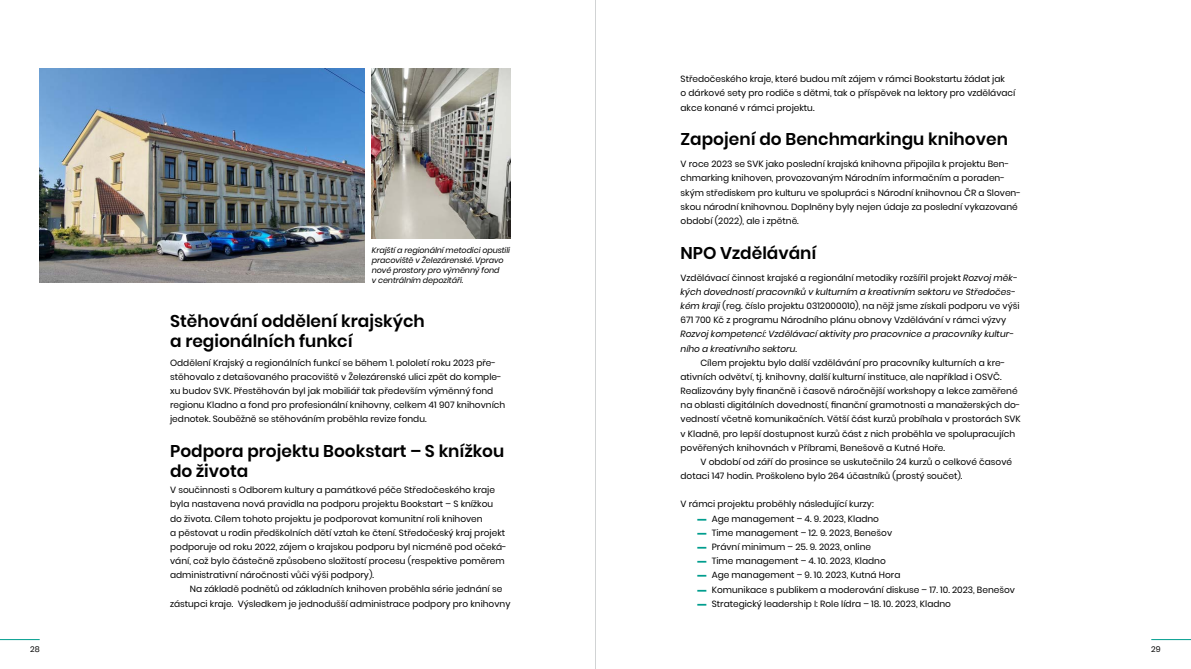
<style>
.page{position:relative;width:1191px;height:669px;background:#fff}
.page>*{position:absolute;margin:0;border:0;box-sizing:border-box;transform-origin:0 0}
.t1{font:600 17px/20.4px "Poppins";color:#000}
.t2{font:9px/14.2px "Poppins";color:#000}
.t3{font:italic 9px/14.2px "Poppins";color:#000}
.t4{font:italic 8px/10px "Poppins";letter-spacing:-.01em;color:#000}
.t5{font:8px "Poppins";color:#000}
.s1{font-style:italic}
.s2{font-style:normal}
.s3{font-family:"Arial";color:#009d8e}
</style>
<div class="page">
<hr style="left:0;top:639px;width:40px;height:1px;background:#009d8e">
<hr style="left:1151px;top:639px;width:40px;height:1px;background:#009d8e">
<img style="left:40px;top:68px;width:324px;height:215px">
<img style="left:371px;top:68px;width:139px;height:170px">
<hr style="left:595px;top:0;width:1px;height:669px;background:#d1d3d4">
<p class="t4" style="left:372px;top:245px;width:140px">Krajští a regionální metodici opustili pracoviště v Železárenské. Vpravo nové prostory pro výměnný fond<br>v centrálním depozitáři.</p>
<h1 class="t1" style="left:170px;top:311px;width:256px">Stěhování oddělení krajských a regionálních funkcí</h1>
<p class="t2" style="left:170px;top:355px;width:337px">Oddělení Krajský a regionálních funkcí se během 1. pololetí roku 2023 pře&shy;stěhovalo z detašovaného pracoviště v Železárenské ulici zpět do komple&shy;xu budov SVK. Přestěhován byl jak mobiliář tak především výměnný fond regionu Kladno a fond pro profesionální knihovny, celkem 41 907 knihovních jednotek. Souběžně se stěhováním proběhla revize fondu.</p>
<h1 class="t1" style="left:170px;top:441px;width:336px">Podpora projektu Bookstart – S knížkou do života</h1>
<p class="t2" style="left:170px;top:483px;width:338px">V součinnosti s Odborem kultury a památkové péče Středočeského kraje byla nastavena nová pravidla na podporu projektu Bookstart – S knížkou do života. Cílem tohoto projektu je podporovat komunitní roli knihoven<br>a pěstovat u rodin předškolních dětí vztah ke čtení. Středočeský kraj projekt podporuje od roku 2022, zájem o krajskou podporu byl nicméně pod očeká&shy;vání, což bylo částečně způsobeno složitostí procesu (respektive poměrem administrativní náročnosti vůči výši podpory).</p>
<p class="t2" style="left:170px;top:582px;width:342px;text-indent:20px">Na základě podnětů od základních knihoven proběhla série jednání se zástupci kraje. Výsledkem je jednodušší administrace podpory pro knihovny</p>
<p class="t2" style="left:680px;top:72px;width:336px">Středočeského kraje, které budou mít zájem v rámci Bookstartu žádat jak<br>o dárkové sety pro rodiče s dětmi, tak o příspěvek na lektory pro vzdělávací akce konané v rámci projektu.</p>
<h1 class="t1" style="left:680px;top:129px;width:329px">Zapojení do Benchmarkingu knihoven</h1>
<p class="t2" style="left:680px;top:157px;width:342px">V roce 2023 se SVK jako poslední krajská knihovna připojila k projektu Ben&shy;chmarking knihoven, provozovaným Národním informačním a poraden&shy;ským střediskem pro kulturu ve spolupráci s Národní knihovnou ČR a Sloven&shy;skou národní knihovnou. Doplněny byly nejen údaje za poslední vykazované období (2022), ale i zpětně.</p>
<h1 class="t1" style="left:680px;top:242px;width:138px">NPO Vzdělávání</h1>
<p class="t2" style="left:680px;top:270px;width:340px">Vzdělávací činnost krajské a regionální metodiky rozšířil projekt <span class="s1">Rozvoj měk&shy;kých dovedností pracovníků v kulturním a kreativním sektoru ve Středočes&shy;kém kraji</span> (reg. číslo projektu 0312000010), na nějž jsme získali podporu ve výši 671 700 Kč z programu Národního plánu obnovy Vzdělávání v rámci výzvy</p>
<p class="t3" style="left:680px;top:327px;width:334px">Rozvoj kompetencí: Vzdělávací aktivity pro pracovnice a pracovníky kultur&shy;ního a kreativního sektoru<span class="s2">.</span></p>
<p class="t2" style="left:680px;top:355px;width:342px;text-indent:20px">Cílem projektu bylo další vzdělávání pro pracovníky kulturních a kre&shy;ativních odvětví, tj. knihovny, další kulturní instituce, ale například i OSVČ.<br>Realizovány byly finančně i časově náročnější workshopy a lekce zaměřené na oblasti digitálních dovedností, finanční gramotnosti a manažerských do&shy;vedností včetně komunikačních. Větší část kurzů probíhala v prostorách SVK v Kladně, pro lepší dostupnost kurzů část z nich proběhla ve spolupracujích pověřených knihovnách v Příbrami, Benešově a Kutné Hoře.</p>
<p class="t2" style="left:680px;top:455px;width:333px;text-indent:20px">V období od září do prosince se uskutečnilo 24 kurzů o celkové časové dotaci 147 hodin. Proškoleno bylo 264 účastníků (prostý součet).</p>
<p class="t2" style="left:697px;top:497px;width:319px;text-indent:-17px">V rámci projektu proběhly následující kurzy:<br><span class="s3">▬</span> Age management – 4. 9. 2023, Kladno<br><span class="s3">▬</span> Time management – 12. 9. 2023, Benešov<br><span class="s3">▬</span> Právní minimum – 25. 9. 2023, online<br><span class="s3">▬</span> Time management – 4. 10. 2023, Kladno<br><span class="s3">▬</span> Age management – 9. 10. 2023, Kutná Hora<br><span class="s3">▬</span> Komunikace s publikem a moderování diskuse – 17. 10. 2023, Benešov <span class="s3">▬</span> Strategický leadership I: Role lídra – 18. 10. 2023, Kladno</p>
<p class="t5" style="left:30px;top:644px;width:11px">28</p>
<p class="t5" style="left:1151px;top:644px;width:11px">29</p>
</div>
